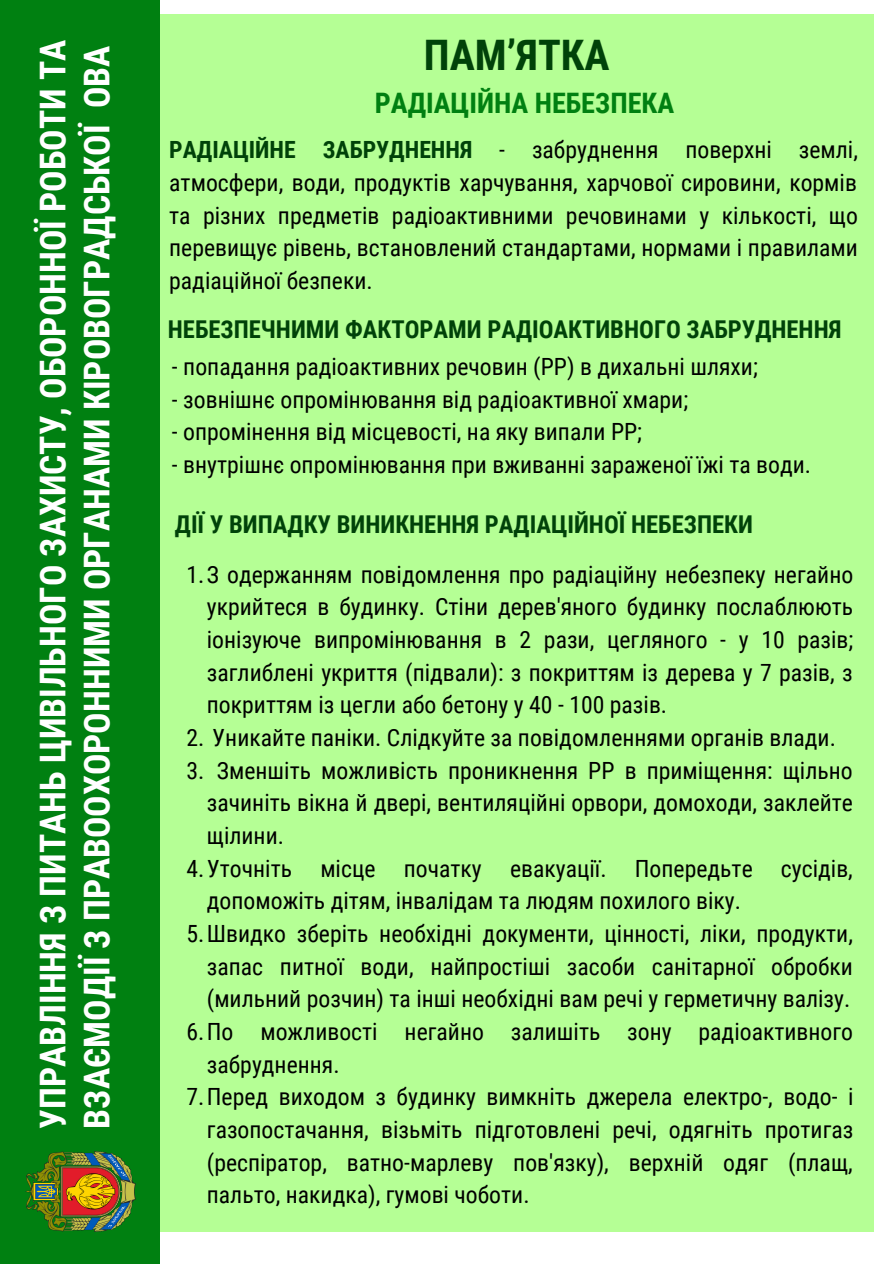
<style>
.page{position:relative;width:894px;height:1264px;background:#fff}
.page>*{position:absolute;margin:0;border:0;box-sizing:border-box;transform-origin:0 0}
.t1{font:700 42px "Roboto Condensed";color:#004209}
.t2{font:700 35.55px/44px "Roboto Condensed";color:#fff}
.t3{font:700 28.2px "Roboto Condensed";color:#008011}
.t4{font:700 24.6px "Roboto Condensed";color:#004209}
.t5{font:23.7px/32.7px "Roboto Condensed";color:#000;text-align:justify}
.s1{font-weight:700;color:#004209}
</style>
<div class="page">
<div style="left:109px;top:14px;width:764px;height:1217px;background:#b5ff95"></div>
<div style="left:0;top:0;width:160px;height:1263px;background:#008011"></div>
<img style="left:26px;top:1151px;width:109px;height:80px">
<p class="t2" style="left:31px;top:1128px;width:1090px;rotate:-90deg">УПРАВЛІННЯ З ПИТАНЬ ЦИВІЛЬНОГО ЗАХИСТУ, ОБОРОННОЇРОБОТИ ТА<br>ВЗАЄМОДІЇЗ ПРАВООХОРОННИМИ ОРГАНАМИ КІРОВОГРАДСЬКОЇ ОВА</p>
<p class="t1" style="left:423px;top:31px;width:187px">ПАМ’ЯТКА</p>
<p class="t3" style="left:374px;top:87px;width:301px">РАДІАЦІЙНА НЕБЕЗПЕКА</p>
<p class="t5" style="left:169px;top:134px;width:690px"><span class="s1">РАДІАЦІЙНЕ ЗАБРУДНЕННЯ</span> - забруднення поверхні землі, атмосфери, води, продуктів харчування, харчової сировини, кормів та різних предметів радіоактивними речовинами у кількості, що перевищує рівень, встановлений стандартами, нормами і правилами радіаційної безпеки.</p>
<p class="t4" style="left:168px;top:315px;width:675px">НЕБЕЗПЕЧНИМИ ФАКТОРАМИ РАДІОАКТИВНОГО ЗАБРУДНЕННЯ</p>
<p class="t5" style="left:172px;top:350px;width:587px">- попадання радіоактивних речовин (РР) в дихальні шляхи;</p>
<p class="t5" style="left:172px;top:383px;width:517px">- зовнішнє опромінювання від радіоактивної хмари;</p>
<p class="t5" style="left:172px;top:416px;width:471px">- опромінення від місцевості, на яку випали РР;</p>
<p class="t5" style="left:172px;top:448px;width:640px">- внутрішнє опромінювання при вживанні зараженої їжі та води.</p>
<p class="t4" style="left:175px;top:510px;width:579px">ДІЇ У ВИПАДКУ ВИНИКНЕННЯ РАДІАЦІЙНОЇ НЕБЕЗПЕКИ</p>
<p class="t5" style="left:207px;top:558px;width:647px;text-indent:-20px">1.З одержанням повідомлення про радіаційну небезпеку негайно укрийтеся в будинку. Стіни дерев'яного будинку послаблюють іонізуюче випромінювання в 2 рази, цегляного - у 10 разів; заглиблені укриття (підвали): з покриттям із дерева у 7 разів, з покриттям із цегли або бетону у 40 - 100 разів.</p>
<p class="t5" style="left:186px;top:721px;width:650px">2. Уникайте паніки. Слідкуйте за повідомленнями органів влади.</p>
<p class="t5" style="left:207px;top:754px;width:647px;text-indent:10px">Зменшіть можливість проникнення РР в приміщення: щільно зачиніть вікна й двері, вентиляційні орвори, домоходи, заклейте щілини.</p>
<p class="t5" style="left:207px;top:852px;width:647px;text-indent:-20px">4.Уточніть місце початку евакуації. Попередьте сусідів, допоможіть дітям, інвалідам та людям похилого віку.</p>
<p class="t5" style="left:207px;top:917px;width:647px;text-indent:-20px">5.Швидко зберіть необхідні документи, цінності, ліки, продукти, запас питної води, найпростіші засоби санітарної обробки (мильний розчин) та інші необхідні вам речі у герметичну валізу.</p>
<p class="t5" style="left:207px;top:1015px;width:647px;text-indent:-20px">6.По можливості негайно залишіть зону радіоактивного забруднення.</p>
<p class="t5" style="left:207px;top:1080px;width:648px;text-indent:-20px">7.Перед виходом з будинку вимкніть джерела електро-, водо- і газопостачання, візьміть підготовлені речі, одягніть протигаз (респіратор, ватно-марлеву пов'язку), верхній одяг (плащ, пальто, накидка), гумові чоботи.</p>
<p class="t5" style="left:186px;top:754px;width:19px">3.</p>
</div>
